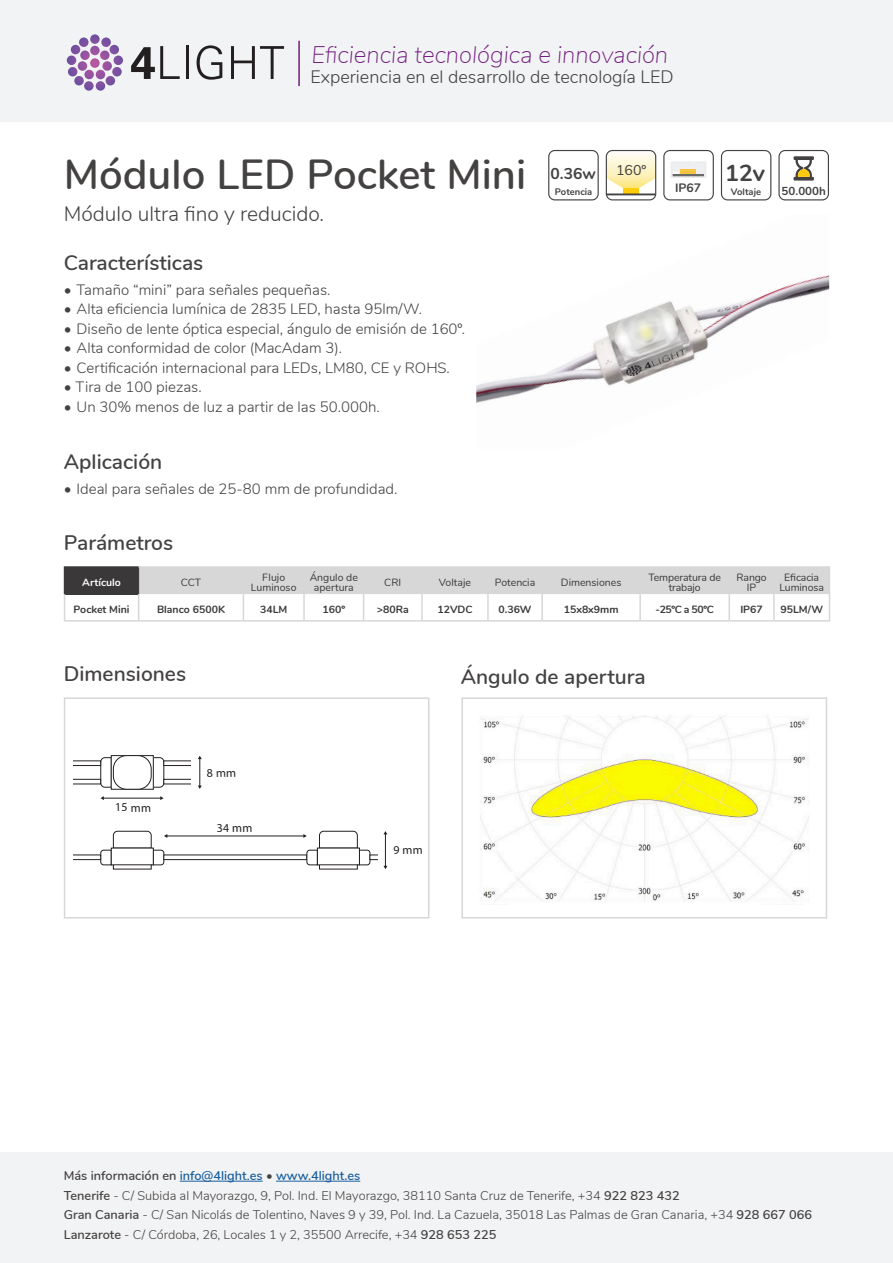
<style>
.page{position:relative;width:893px;height:1263px;background:#fff}
.page>*{position:absolute;margin:0;border:0;box-sizing:border-box;transform-origin:0 0}
.t1{font:600 42px "Nunito";color:#444141}
.t2{font:italic 200 24px "Nunito";color:#721f7f}
.t3{font:700 23.1px "Nunito";color:#444141}
.t4{font:600 21px "Nunito";color:#444141}
.t5{font:300 21px "Nunito";color:#444141}
.t6{font:300 18px "Nunito";color:#444141}
.t7{font:700 15.6px "Nunito";color:#444141}
.t8{font:300 15px "Nunito";color:#444141}
.t9{font:14.1px "Nunito";color:#444141}
.t10{font:300 12.75px "Nunito";color:#444141}
.t11{font:600 12.75px "Nunito";color:#175d9e}
.t12{font:700 12.15px "Nunito";color:#444141}
.t13{font:12px "Myriad Pro";color:#231f20}
.t14{font:700 11.55px "Nunito";color:#444141}
.t15{font:10.5px/10.5px "Nunito";color:#3b383a;text-align:center}
.t16{font:700 10.5px "Nunito";color:#3b383a}
.t17{font:700 10.5px "Nunito";letter-spacing:-.04em;color:#3b383a}
.t18{font:700 10.5px "Nunito";color:#fff}
.t19{font:700 9.45px "Nunito";color:#444141}
.s1{color:#444141}
.s2{font-weight:600}
</style>
<div class="page">
<img style="left:476px;top:275px;width:353px;height:128px">
<div style="left:0;top:0;width:893px;height:121px;background:#f2f3f4"></div>
<svg style="left:67px;top:34px;width:56px;height:57px"></svg>
<svg style="left:131px;top:46px;width:49px;height:33px"></svg>
<hr style="left:186px;top:46px;width:3px;height:33px;background:#231f20">
<svg style="left:197px;top:45px;width:25px;height:35px"></svg>
<svg style="left:231px;top:46px;width:53px;height:33px"></svg>
<hr style="left:298px;top:41px;width:2px;height:45px;background:#721f7f">
<div style="left:65px;top:567px;width:74px;height:27px;background:#3b383a"></div>
<hr style="left:139px;top:566px;width:104px;height:2px;background:#d7d7d8">
<hr style="left:243px;top:566px;width:61px;height:2px;background:#d7d7d8">
<hr style="left:304px;top:566px;width:60px;height:2px;background:#d7d7d8">
<hr style="left:364px;top:566px;width:58px;height:2px;background:#d7d7d8">
<hr style="left:422px;top:566px;width:66px;height:2px;background:#d7d7d8">
<hr style="left:488px;top:566px;width:54px;height:2px;background:#d7d7d8">
<hr style="left:542px;top:566px;width:98px;height:2px;background:#d7d7d8">
<hr style="left:640px;top:566px;width:89px;height:2px;background:#d7d7d8">
<hr style="left:729px;top:566px;width:45px;height:2px;background:#d7d7d8">
<hr style="left:774px;top:566px;width:56px;height:2px;background:#d7d7d8">
<hr style="left:488px;top:620px;width:54px;height:1px;background:#d7d7d8">
<hr style="left:422px;top:620px;width:66px;height:1px;background:#d7d7d8">
<hr style="left:542px;top:620px;width:98px;height:1px;background:#d7d7d8">
<hr style="left:640px;top:620px;width:89px;height:1px;background:#d7d7d8">
<hr style="left:729px;top:620px;width:45px;height:1px;background:#d7d7d8">
<hr style="left:774px;top:620px;width:56px;height:1px;background:#d7d7d8">
<hr style="left:243px;top:620px;width:61px;height:1px;background:#d7d7d8">
<hr style="left:304px;top:620px;width:60px;height:1px;background:#d7d7d8">
<hr style="left:364px;top:620px;width:58px;height:1px;background:#d7d7d8">
<hr style="left:139px;top:620px;width:104px;height:1px;background:#d7d7d8">
<hr style="left:64px;top:620px;width:75px;height:1px;background:#d7d7d8">
<hr style="left:64px;top:566px;width:75px;height:2px;background:#3b383a">
<svg style="left:64px;top:568px;width:1px;height:52px"></svg>
<svg style="left:138px;top:567px;width:692px;height:53px"></svg>
<svg style="left:663px;top:150px;width:51px;height:50px"></svg>
<svg style="left:606px;top:150px;width:50px;height:50px"></svg>
<svg style="left:548px;top:150px;width:51px;height:50px"></svg>
<svg style="left:721px;top:150px;width:50px;height:50px"></svg>
<svg style="left:778px;top:150px;width:51px;height:50px"></svg>
<svg style="left:153px;top:757px;width:11px;height:30px"></svg>
<svg style="left:100px;top:757px;width:11px;height:30px"></svg>
<svg style="left:113px;top:757px;width:38px;height:30px"></svg>
<div style="left:111px;top:755px;width:42px;height:34px;border:1px solid #231f20"></div>
<div style="left:113px;top:756px;width:38px;height:33px;background:#fff;border-radius:13px"></div>
<div style="left:113px;top:755px;width:38px;height:34px;border:1px solid #231f20;border-radius:13px"></div>
<svg style="left:164px;top:761px;width:27px;height:5px"></svg>
<svg style="left:164px;top:779px;width:27px;height:5px"></svg>
<div style="left:67px;top:761px;width:34px;height:5px;border:1px solid #231f20"></div>
<div style="left:67px;top:779px;width:34px;height:5px;border:1px solid #231f20"></div>
<svg style="left:167px;top:855px;width:136px;height:5px"></svg>
<svg style="left:370px;top:855px;width:8px;height:5px"></svg>
<div style="left:67px;top:855px;width:34px;height:5px;border:1px solid #231f20"></div>
<hr style="left:103px;top:798px;width:58px;height:1px;background:#231f20">
<svg style="left:383px;top:834px;width:2px;height:32px"></svg>
<div style="left:66px;top:831px;width:7px;height:37px;background:#fff"></div>
<div style="left:66px;top:754px;width:7px;height:37px;background:#fff"></div>
<hr style="left:167px;top:836px;width:137px;height:1px;background:#231f20">
<svg style="left:100px;top:831px;width:67px;height:34px"></svg>
<svg style="left:303px;top:831px;width:67px;height:34px"></svg>
<hr style="left:385px;top:834px;width:1px;height:32px;background:#231f20">
<div style="left:64px;top:697px;width:365px;height:221px;border:2px solid #d7d7d8"></div>
<div style="left:461px;top:697px;width:366px;height:221px;border:2px solid #d7d7d8"></div>
<img style="left:480px;top:716px;width:329px;height:189px">
<div style="left:0;top:1152px;width:893px;height:111px;background:#f2f3f4"></div>
<hr style="left:180px;top:1181px;width:83px;height:1px;background:#175d9e">
<hr style="left:276px;top:1181px;width:84px;height:1px;background:#175d9e">
<svg style="left:198px;top:756px;width:4px;height:33px"></svg>
<p class="t2" style="left:311px;top:37px;width:358px">Eficiencia tecnológica e innovación</p>
<p class="t6" style="left:310px;top:64px;width:365px">Experiencia en el desarrollo de tecnología LED</p>
<p class="t1" style="left:64px;top:144px;width:464px">Módulo LED Pocket Mini</p>
<p class="t5" style="left:64px;top:198px;width:262px">Módulo ultra fino y reducido.</p>
<p class="t4" style="left:64px;top:247px;width:141px">Características</p>
<p class="t8" style="left:64px;top:279px;width:268px">• Tamaño “mini” para señales pequeñas.</p>
<p class="t8" style="left:64px;top:298px;width:360px">• Alta eficiencia lumínica de 2835 LED, hasta 95lm/W.</p>
<p class="t8" style="left:64px;top:318px;width:403px">• Diseño de lente óptica especial, ángulo de emisión de 160º.</p>
<p class="t8" style="left:64px;top:337px;width:280px">• Alta conformidad de color (MacAdam 3).</p>
<p class="t8" style="left:64px;top:357px;width:388px">• Certificación internacional para LEDs, LM80, CE y ROHS.</p>
<p class="t8" style="left:64px;top:376px;width:139px">• Tira de 100 piezas.</p>
<p class="t8" style="left:64px;top:396px;width:317px">• Un 30% menos de luz a partir de las 50.000h.</p>
<p class="t4" style="left:64px;top:446px;width:100px">Aplicación</p>
<p class="t8" style="left:64px;top:477px;width:335px">• Ideal para señales de 25-80 mm de profundidad.</p>
<p class="t7" style="left:550px;top:162px;width:47px">0.36w</p>
<p class="t9" style="left:616px;top:159px;width:32px">160º</p>
<p class="t19" style="left:555px;top:184px;width:39px">Potencia</p>
<p class="t12" style="left:675px;top:178px;width:28px">IP67</p>
<p class="t3" style="left:725px;top:156px;width:41px">12v</p>
<p class="t19" style="left:731px;top:184px;width:32px">Voltaje</p>
<p class="t14" style="left:782px;top:182px;width:46px">50.000h</p>
<p class="t4" style="left:64px;top:528px;width:111px">Parámetros</p>
<p class="t18" style="left:82px;top:574px;width:40px">Artículo</p>
<p class="t15" style="left:181px;top:576px;width:22px">CCT</p>
<p class="t15" style="left:262px;top:571px;width:24px">Flujo</p>
<p class="t15" style="left:251px;top:582px;width:47px">Luminoso</p>
<p class="t15" style="left:310px;top:571px;width:50px">Ángulo de apertura</p>
<p class="t15" style="left:384px;top:576px;width:18px">CRI</p>
<p class="t15" style="left:439px;top:576px;width:34px">Voltaje</p>
<p class="t15" style="left:495px;top:576px;width:42px">Potencia</p>
<p class="t15" style="left:561px;top:576px;width:62px">Dimensiones</p>
<p class="t15" style="left:648px;top:571px;width:74px">Temperatura de trabajo</p>
<p class="t15" style="left:736px;top:571px;width:32px">Rango<br>IP</p>
<p class="t15" style="left:784px;top:571px;width:36px">Eficacia</p>
<p class="t15" style="left:779px;top:582px;width:46px">Luminosa</p>
<p class="t16" style="left:74px;top:601px;width:57px">Pocket Mini</p>
<p class="t16" style="left:157px;top:601px;width:69px">Blanco 6500K</p>
<p class="t16" style="left:260px;top:601px;width:29px">34LM</p>
<p class="t16" style="left:322px;top:601px;width:24px">160º</p>
<p class="t16" style="left:377px;top:601px;width:33px">&gt;80Ra</p>
<p class="t16" style="left:437px;top:601px;width:37px">12VDC</p>
<p class="t16" style="left:498px;top:601px;width:35px">0.36W</p>
<p class="t16" style="left:564px;top:601px;width:56px">15x8x9mm</p>
<p class="t17" style="left:655px;top:601px;width:60px">-25ºC a 50ºC</p>
<p class="t16" style="left:740px;top:601px;width:24px">IP67</p>
<p class="t16" style="left:780px;top:601px;width:44px">95LM/W</p>
<p class="t4" style="left:64px;top:659px;width:124px">Dimensiones</p>
<p class="t13" style="left:115px;top:800px;width:37px;rotate:-1deg">15 mm</p>
<p class="t13" style="left:217px;top:821px;width:37px;rotate:-1deg">34 mm</p>
<p class="t4" style="left:461px;top:661px;width:187px">Ángulo de apertura</p>
<p class="t11" style="left:64px;top:1166px;width:298px"><span class="s1">Más información en</span> info@4light.es <span class="s1">•</span> www.4light.es</p>
<p class="t10" style="left:64px;top:1186px;width:617px"><span class="s2">Tenerife</span> - C/ Subida al Mayorazgo, 9, Pol. Ind. El Mayorazgo, 38110 Santa Cruz de Tenerife, +34 <span class="s2">922 823 432</span></p>
<p class="t10" style="left:64px;top:1205px;width:750px"><span class="s2">Gran Canaria</span> - C/ San Nicolás de Tolentino, Naves 9 y 39, Pol. Ind. La Cazuela, 35018 Las Palmas de Gran Canaria, +34 <span class="s2">928 667 066</span></p>
<p class="t10" style="left:64px;top:1225px;width:434px"><span class="s2">Lanzarote</span> - C/ Córdoba, 26, Locales 1 y 2, 35500 Arrecife, +34 <span class="s2">928 653 225</span></p>
</div>
